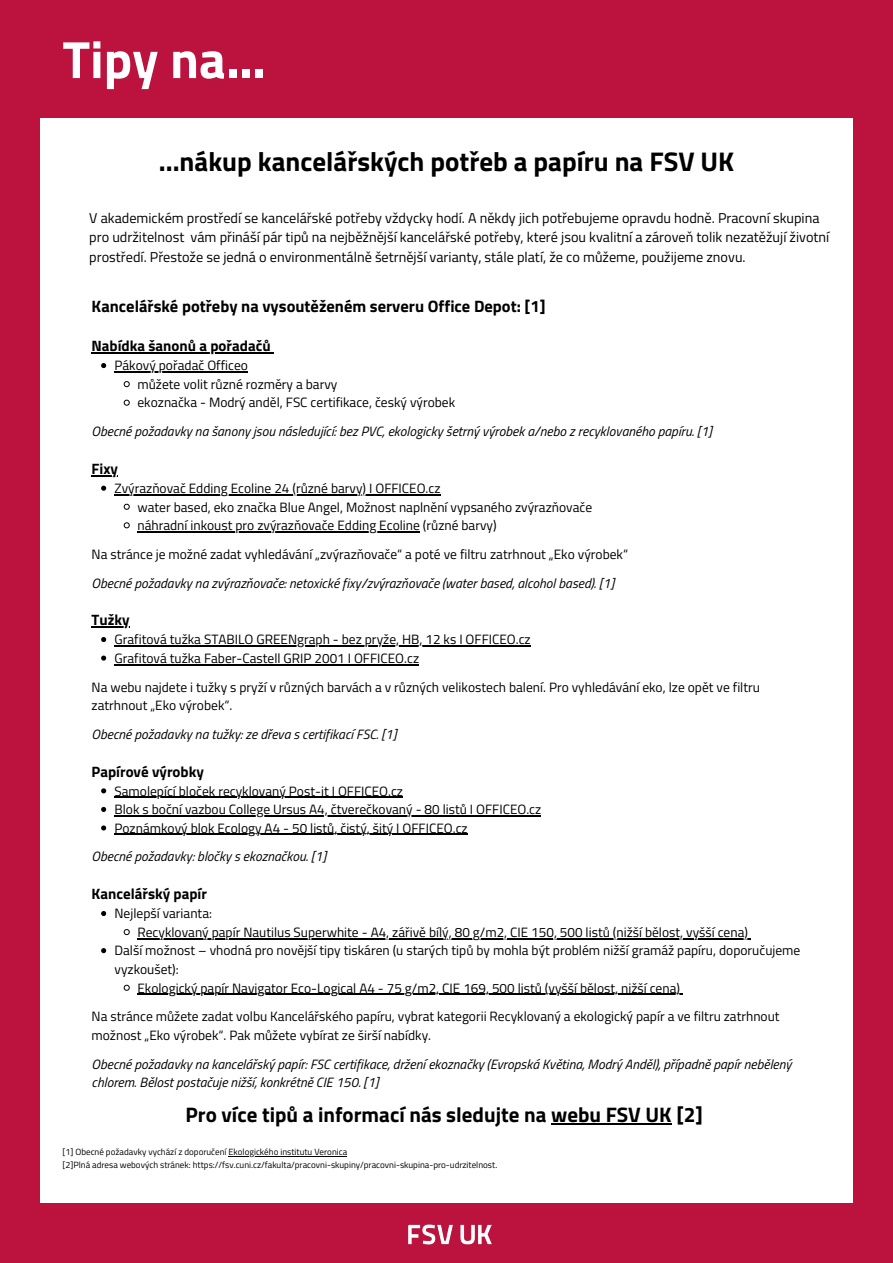
<style>
.page{position:relative;width:893px;height:1263px;background:#bb133e}
.page>*{position:absolute;margin:0;border:0;box-sizing:border-box;transform-origin:0 0}
.t1{font:700 52.5px "Titillium Web";color:#fff}
.t2{font:700 27px "Titillium Web";color:#000}
.t3{font:700 21px "Titillium Web";color:#000}
.t4{font:700 16.5px "Titillium Web";color:#000}
.t5{font:700 15px "Titillium Web";color:#000}
.t6{font:14.25px/19.6px "Titillium Web";color:#000}
.t7{font:13.5px/18.6px "Titillium Web";color:#000}
.t8{font:italic 13.5px/28.7px "Titillium Web";color:#000}
.t9{font:9px "Titillium Web";color:#000}
.s1{font-style:normal}
</style>
<div class="page">
<div style="left:40px;top:118px;width:812px;height:1085px;background:#fff"></div>
<hr style="left:92px;top:352px;width:179px;height:1px;background:#000">
<svg style="left:101px;top:363px;width:5px;height:5px"></svg>
<hr style="left:114px;top:371px;width:134px;height:2px;background:#000">
<svg style="left:123px;top:381px;width:7px;height:6px"></svg>
<svg style="left:123px;top:399px;width:7px;height:7px"></svg>
<svg style="left:92px;top:475px;width:26px;height:1px"></svg>
<svg style="left:101px;top:486px;width:5px;height:5px"></svg>
<hr style="left:114px;top:494px;width:175px;height:1px;background:#000">
<hr style="left:289px;top:494px;width:151px;height:1px;background:#000">
<svg style="left:123px;top:503px;width:7px;height:7px"></svg>
<svg style="left:123px;top:522px;width:7px;height:6px"></svg>
<hr style="left:137px;top:531px;width:283px;height:1px;background:#000">
<hr style="left:92px;top:626px;width:38px;height:1px;background:#000">
<svg style="left:101px;top:637px;width:5px;height:5px"></svg>
<hr style="left:114px;top:645px;width:417px;height:1px;background:#000">
<svg style="left:101px;top:655px;width:5px;height:6px"></svg>
<hr style="left:114px;top:664px;width:231px;height:1px;background:#000">
<hr style="left:345px;top:664px;width:74px;height:1px;background:#000">
<svg style="left:101px;top:788px;width:5px;height:5px"></svg>
<hr style="left:114px;top:797px;width:218px;height:1px;background:#000">
<hr style="left:332px;top:797px;width:71px;height:1px;background:#000">
<svg style="left:101px;top:807px;width:5px;height:5px"></svg>
<hr style="left:114px;top:815px;width:427px;height:1px;background:#000">
<svg style="left:101px;top:825px;width:5px;height:5px"></svg>
<hr style="left:114px;top:834px;width:354px;height:1px;background:#000">
<svg style="left:101px;top:911px;width:5px;height:5px"></svg>
<svg style="left:123px;top:929px;width:7px;height:6px"></svg>
<hr style="left:137px;top:938px;width:473px;height:1px;background:#000">
<hr style="left:610px;top:938px;width:138px;height:1px;background:#000">
<svg style="left:101px;top:948px;width:5px;height:5px"></svg>
<svg style="left:123px;top:984px;width:7px;height:7px"></svg>
<hr style="left:137px;top:994px;width:405px;height:1px;background:#000">
<hr style="left:542px;top:994px;width:138px;height:1px;background:#000">
<img style="left:408px;top:1224px;width:84px;height:21px">
<hr style="left:229px;top:1156px;width:118px;height:1px;background:#000">
<hr style="left:551px;top:1123px;width:121px;height:2px;background:#000">
<h5 class="t1" style="left:63px;top:19px;width:205px">Tipy na...</h5>
<h5 class="t2" style="left:159px;top:140px;width:577px">...nákup kancelářských potřeb a papíru na FSV UK</h5>
<h3 class="t6" style="left:89px;top:208px;width:741px">V akademickém prostředí se kancelářské potřeby vždycky hodí. A někdy jich potřebujeme opravdu hodně. Pracovní skupina pro udržitelnost vám přináší pár tipů na nejběžnější kancelářské potřeby, které jsou kvalitní a zároveň tolik nezatěžují životní prostředí. Přestože se jedná o environmentálně šetrnější varianty, stále platí, že co můžeme, použijeme znovu.</h3>
<h1 class="t4" style="left:92px;top:294px;width:455px">Kancelářské potřeby na vysoutěženém serveru Office Depot: [1]</h1>
<h2 class="t5" style="left:92px;top:334px;width:181px">Nabídka šanonů a pořadačů</h2>
<h5 class="t7" style="left:114px;top:356px;width:135px">Pákový pořadač Officeo</h5>
<h4 class="t7" style="left:137px;top:375px;width:201px">můžete volit různé rozměry a barvy</h4>
<h4 class="t7" style="left:137px;top:393px;width:319px">ekoznačka - Modrý anděl, FSC certifikace, český výrobek</h4>
<p class="t8" style="left:92px;top:417px;width:622px">Obecné požadavky na šanony jsou následující: bez PVC, ekologicky šetrný výrobek a/nebo z recyklovaného papíru. [1]</p>
<p class="t5" style="left:92px;top:457px;width:28px">Fixy</p>
<h5 class="t7" style="left:114px;top:479px;width:327px">Zvýrazňovač Edding Ecoline 24 (různé barvy) I OFFICEO.cz</h5>
<h5 class="t7" style="left:137px;top:497px;width:456px">water based, eko značka Blue Angel, Možnost naplnění vypsaného zvýrazňovače</h5>
<h4 class="t7" style="left:137px;top:516px;width:361px">náhradní inkoust pro zvýrazňovače Edding Ecoline (různé barvy)</h4>
<p class="t7" style="left:92px;top:544px;width:538px">Na stránce je možné zadat vyhledávání „zvýrazňovače“ a poté ve filtru zatrhnout „Eko výrobek“</p>
<p class="t8" style="left:92px;top:568px;width:524px">Obecné požadavky na zvýrazňovače: netoxické fixy/zvýrazňovače (water based, alcohol based). [1]</p>
<p class="t5" style="left:92px;top:608px;width:40px">Tužky</p>
<h5 class="t7" style="left:114px;top:630px;width:418px">Grafitová tužka STABILO GREENgraph - bez pryže, HB, 12 ks I OFFICEO.cz</h5>
<h5 class="t7" style="left:114px;top:648px;width:306px">Grafitová tužka Faber-Castell GRIP 2001 I OFFICEO.cz</h5>
<h4 class="t7" style="left:92px;top:677px;width:670px">Na webu najdete i tužky s pryží v různých barvách a v různých velikostech balení. Pro vyhledávání eko, lze opět ve filtru zatrhnout „Eko výrobek“.</h4>
<p class="t8" style="left:92px;top:719px;width:306px">Obecné požadavky na tužky: ze dřeva s certifikací FSC. [1]</p>
<p class="t5" style="left:92px;top:759px;width:114px">Papírové výrobky</p>
<h5 class="t7" style="left:114px;top:781px;width:290px">Samolepící bloček recyklovaný Post-it I OFFICEO.cz</h5>
<h5 class="t7" style="left:114px;top:800px;width:428px">Blok s boční vazbou College Ursus A4, čtverečkovaný - 80 listů I OFFICEO.cz</h5>
<h4 class="t7" style="left:114px;top:818px;width:355px">Poznámkový blok Ecology A4 - 50 listů, čistý, šitý I OFFICEO.cz</h4>
<p class="t8" style="left:92px;top:842px;width:236px">Obecné požadavky: bločky s ekoznačkou. [1]</p>
<p class="t5" style="left:92px;top:882px;width:117px">Kancelářský papír</p>
<p class="t7" style="left:114px;top:904px;width:99px">Nejlepší varianta:</p>
<h5 class="t7" style="left:137px;top:922px;width:612px">Recyklovaný papír Nautilus Superwhite - A4, zářivě bílý, 80 g/m2, CIE 150, 500 listů (nižší bělost, vyšší cena)</h5>
<h4 class="t7" style="left:114px;top:941px;width:687px">Další možnost – vhodná pro novější tipy tiskáren (u starých tipů by mohla být problém nižší gramáž papíru, doporučujeme</h4>
<p class="t7" style="left:137px;top:960px;width:544px;text-indent:-23px">vyzkoušet):<br>Ekologický papír Navigator Eco-Logical A4 - 75 g/m2, CIE 169, 500 listů (vyšší bělost, nižší cena)</p>
<p class="t7" style="left:92px;top:1007px;width:689px">Na stránce můžete zadat volbu Kancelářského papíru, vybrat kategorii Recyklovaný a ekologický papír a ve filtru zatrhnout</p>
<p class="t8" style="left:92px;top:1020px;width:701px"><span class="s1">možnost „Eko výrobek“. Pak můžete vybírat ze širší nabídky.<br></span>Obecné požadavky na kancelářský papír: FSC certifikace, držení ekoznačky (Evropská Květina, Modrý Anděl), případně papír nebělený</p>
<p class="t8" style="left:92px;top:1068px;width:288px">chlorem. Bělost postačuje nižší, konkrétně CIE 150. [1]</p>
<p class="t3" style="left:185px;top:1098px;width:519px">Pro více tipů a informací nás sledujte na webu FSV UK [2]</p>
<p class="t9" style="left:63px;top:1145px;width:286px">[1] Obecné požadavky vychází z doporučení Ekologického institutu Veronica</p>
<p class="t9" style="left:63px;top:1157px;width:436px">[2]Plná adresa webových stránek: https://fsv.cuni.cz/fakulta/pracovni-skupiny/pracovni-skupina-pro-udrzitelnost.</p>
</div>
